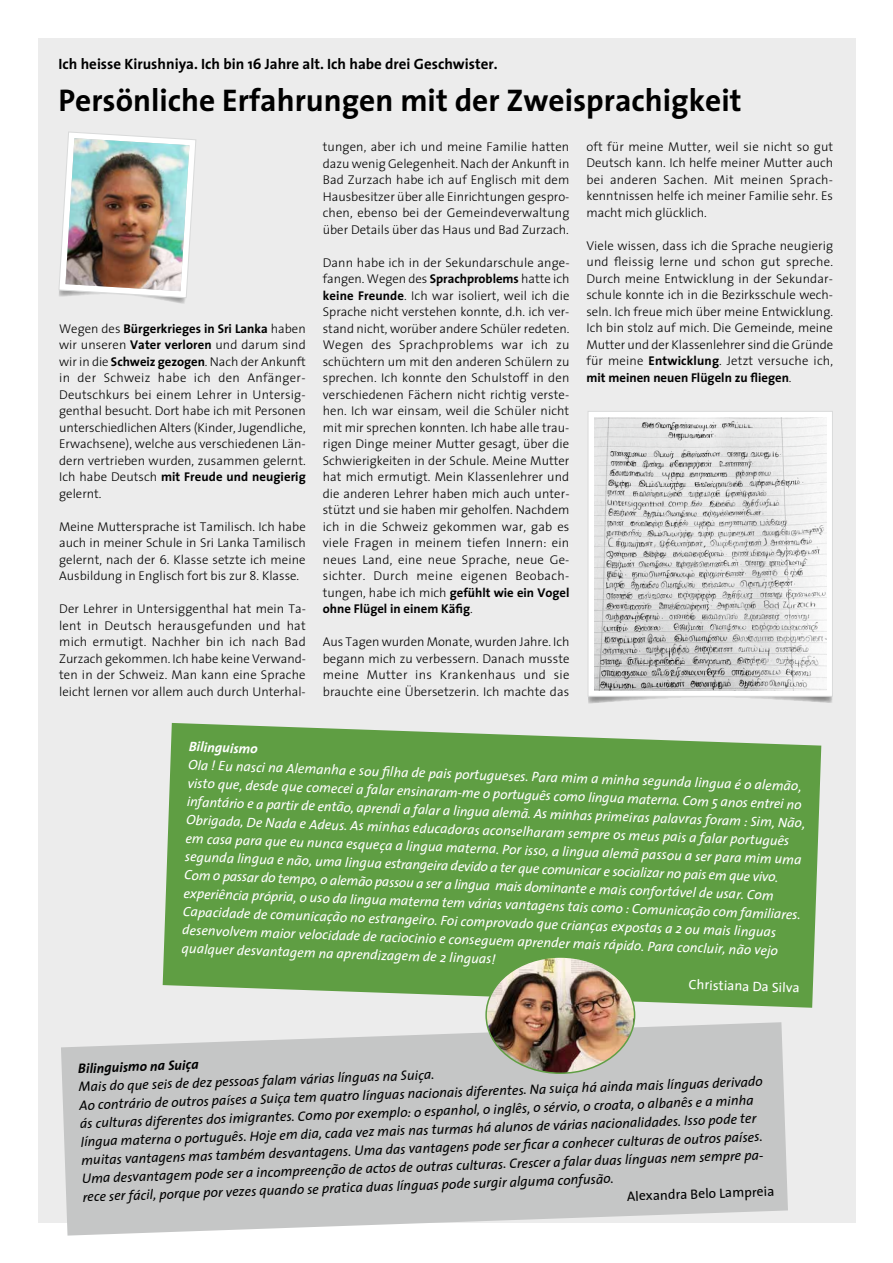
<style>
.page{position:relative;width:893px;height:1263px;background:#fff}
.page>*{position:absolute;margin:0;border:0;box-sizing:border-box;transform-origin:0 0}
.t1{font:700 31.5px "The Sans";color:#000}
.t2{font:700 15px "The Sans";color:#000}
.t3{font:italic 13.65px/18.3px "The Sans";color:#fff}
.t4{font:italic 13.65px/18.3px "The Sans";color:#000}
.t5{font:13.65px "The Sans";color:#000}
.t6{font:italic 700 13.65px "The Sans";color:#000}
.t7{font:13.65px "The Sans";color:#fff}
.t8{font:italic 700 13.65px "The Sans";color:#fff}
.t9{font:300 12.75px/16.5px "The Sans";color:#000;text-align:justify}
.s1{font-weight:700}
</style>
<div class="page">
<div style="left:38px;top:38px;width:818px;height:1184px;background:#ececec"></div>
<svg style="left:59px;top:132px;width:137px;height:172px"></svg>
<img style="left:65px;top:138px;width:124px;height:153px">
<svg style="left:61px;top:1022px;width:727px;height:213px;background:#cacbcb"></svg>
<svg style="left:163px;top:723px;width:658px;height:285px;background:#6ba451"></svg>
<img style="left:486px;top:957px;width:149px;height:116px">
<svg style="left:588px;top:696px;width:245px;height:8px"></svg>
<div style="left:588px;top:411px;width:244px;height:285px;background:#fff"></div>
<div style="left:588px;top:411px;width:245px;height:285px;border:1px solid #d9dada"></div>
<img style="left:594px;top:418px;width:232px;height:272px">
<p class="t2" style="left:58px;top:51px;width:441px">Ich heisse Kirushniya. Ich bin 16 Jahre alt. Ich habe drei Geschwister.</p>
<h1 class="t1" style="left:58px;top:74px;width:685px">Persönliche Erfahrungen mit der Zweisprachigkeit</h1>
<p class="t9" style="left:59px;top:320px;width:248px">Wegen des <span class="s1">Bürgerkrieges in Sri Lanka</span> haben wir unseren <span class="s1">Vater verloren</span> und darum sind wir in die <span class="s1">Schweiz gezogen</span>. Nach der Ankunft in der Schweiz habe ich den Anfänger-Deutschkurs bei einem Lehrer in Untersig&shy;genthal besucht. Dort habe ich mit Personen unterschiedlichen Alters (Kinder, Jugendliche, Erwachsene), welche aus verschiedenen Län&shy;dern vertrieben wurden, zusammen gelernt.<br>Ich habe Deutsch <span class="s1">mit Freude und neugierig </span>gelernt.</p>
<p class="t9" style="left:59px;top:518px;width:248px">Meine Muttersprache ist Tamilisch. Ich habe auch in meiner Schule in Sri Lanka Tamilisch gelernt, nach der 6. Klasse setzte ich meine Ausbildung in Englisch fort bis zur 8. Klasse.</p>
<p class="t9" style="left:59px;top:600px;width:248px">Der Lehrer in Untersiggenthal hat mein Ta&shy;lent in Deutsch herausgefunden und hat mich ermutigt. Nachher bin ich nach Bad Zurzach gekommen. Ich habe keine Verwand&shy;ten in der Schweiz. Man kann eine Sprache leicht lernen vor allem auch durch Unterhal-</p>
<p class="t9" style="left:323px;top:138px;width:248px">tungen, aber ich und meine Familie hatten dazu wenig Gelegenheit. Nach der Ankunft in Bad Zurzach habe ich auf Englisch mit dem Hausbesitzer über alle Einrichtungen gespro&shy;chen, ebenso bei der Gemeindeverwaltung über Details über das Haus und Bad Zurzach.</p>
<p class="t9" style="left:323px;top:254px;width:248px">Dann habe ich in der Sekundarschule ange&shy;fangen. Wegen des <span class="s1">Sprachproblems</span> hatte ich <span class="s1">keine Freunde</span>. Ich war isoliert, weil ich die Sprache nicht verstehen konnte, d.h. ich ver&shy;stand nicht, worüber andere Schüler redeten.<br>Wegen des Sprachproblems war ich zu schüchtern um mit den anderen Schülern zu sprechen. Ich konnte den Schulstoff in den verschiedenen Fächern nicht richtig verste&shy;hen. Ich war einsam, weil die Schüler nicht mit mir sprechen konnten. Ich habe alle trau&shy;rigen Dinge meiner Mutter gesagt, über die Schwierigkeiten in der Schule. Meine Mutter hat mich ermutigt. Mein Klassenlehrer und die anderen Lehrer haben mich auch unter&shy;stützt und sie haben mir geholfen. Nachdem ich in die Schweiz gekommen war, gab es viele Fragen in meinem tiefen Innern: ein neues Land, eine neue Sprache, neue Ge&shy;sichter. Durch meine eigenen Beobach&shy;tungen, habe ich mich <span class="s1">gefühlt wie ein Vogel ohne Flügel in einem Käfig</span>.</p>
<p class="t9" style="left:323px;top:633px;width:248px">Aus Tagen wurden Monate, wurden Jahre. Ich begann mich zu verbessern. Danach musste meine Mutter ins Krankenhaus und sie brauchte eine Übersetzerin. Ich machte das</p>
<p class="t9" style="left:586px;top:138px;width:248px">oft für meine Mutter, weil sie nicht so gut Deutsch kann. Ich helfe meiner Mutter auch bei anderen Sachen. Mit meinen Sprach&shy;kenntnissen helfe ich meiner Familie sehr. Es macht mich glücklich.</p>
<p class="t9" style="left:586px;top:237px;width:248px">Viele wissen, dass ich die Sprache neugierig und fleissig lerne und schon gut spreche.<br>Durch meine Entwicklung in der Sekundar&shy;schule konnte ich in die Bezirksschule wech&shy;seln. Ich freue mich über meine Entwicklung.<br>Ich bin stolz auf mich. Die Gemeinde, meine Mutter und der Klassenlehrer sind die Gründe für meine <span class="s1">Entwicklung</span>. Jetzt versuche ich, <span class="s1">mit meinen neuen Flügeln zu fliegen</span>.</p>
<p class="t8" style="left:189px;top:735px;width:71px;rotate:2deg">Bilinguismo</p>
<p class="t3" style="left:189px;top:755px;width:620px;rotate:2deg">Ola ! Eu nasci na Alemanha e sou fi lha de pais portugueses. Para mim a minha segunda lingua é o alemão, visto que, desde que comecei a falar ensinaram-me o português como lingua materna. Com 5 anos entrei no infantário e a partir de então, aprendi a falar a lingua alemã. As minhas primeiras palavras foram : Sim, Não, Obrigada, De Nada e Adeus. As minhas educadoras aconselharam sempre os meus pais a falar português em casa para que eu nunca esqueça a lingua materna. Por isso, a lingua alemã passou a ser para mim uma segunda lingua e não, uma lingua estrangeira devido a ter que comunicar e socializar no pais em que vivo.<br>Com o passar do tempo, o alemão passou a ser a lingua mais dominante e mais confortável de usar. Com experiência própria, o uso da lingua materna tem várias vantagens tais como : Comunicação com familiares.<br>Capacidade de comunicação no estrangeiro. Foi comprovado que crianças expostas a 2 ou mais linguas desenvolvem maior velocidade de raciocinio e conseguem aprender mais rápido. Para concluir, não vejo qualquer desvantagem na aprendizagem de 2 linguas!</p>
<p class="t7" style="left:689px;top:973px;width:113px;rotate:2deg">Christiana Da Silva</p>
<p class="t6" style="left:78px;top:1057px;width:122px;rotate:-2deg">Bilinguismo na Suiça</p>
<p class="t4" style="left:78px;top:1077px;width:686px;rotate:-2deg">Mais do que seis de dez pessoas falam várias línguas na Suiça.<br>Ao contrário de outros países a Suiça tem quatro línguas nacionais diferentes. Na suiça há ainda mais línguas derivado ás culturas diferentes dos imigrantes. Como por exemplo: o espanhol, o inglês, o sérvio, o croata, o albanês e a minha língua materna o português. Hoje em dia, cada vez mais nas turmas há alunos de várias nacionalidades. Isso pode ter muitas vantagens mas também desvantagens. Uma das vantagens pode ser fi car a conhecer culturas de outros países.<br>Uma desvantagem pode ser a incompreenção de actos de outras culturas. Crescer a falar duas línguas nem sempre pa&shy;rece ser fácil, porque por vezes quando se pratica duas línguas pode surgir alguma confusão.</p>
<p class="t5" style="left:626px;top:1185px;width:149px;rotate:-2deg">Alexandra Belo Lampreia</p>
</div>
